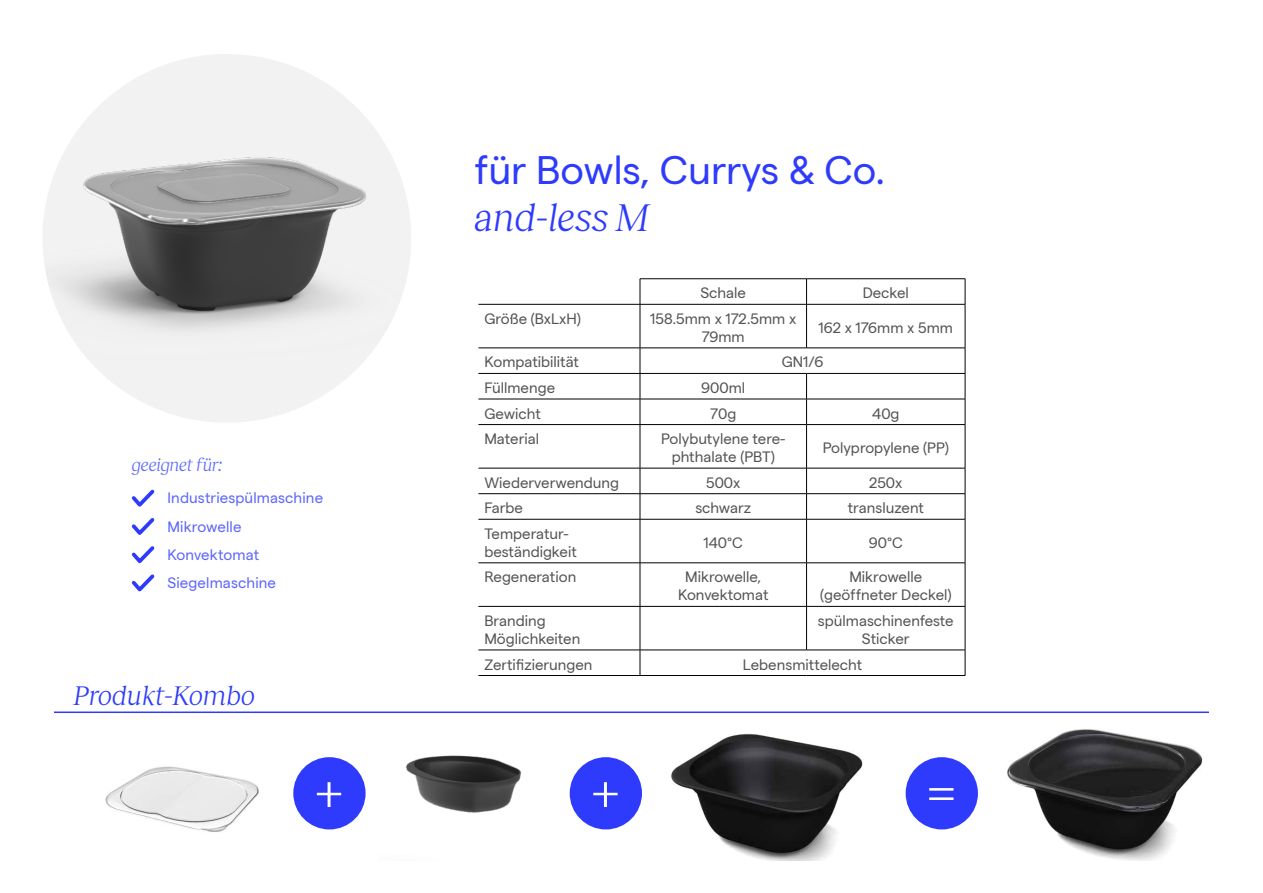
<style>
.page{position:relative;width:1263px;height:893px;background:#fff}
.page>*{position:absolute;margin:0;border:0;box-sizing:border-box;transform-origin:0 0}
.t1{font:51px "Minion Pro";color:#fff}
.t2{font:39.75px "Matter";color:#2e3bfc}
.t3{font:italic 300 39.75px "Reckless";letter-spacing:-.005em;color:#2e3bfc}
.t4{font:italic 300 27.75px "Reckless";letter-spacing:-.005em;color:#2e3bfc}
.t5{font:italic 300 18px "Reckless";letter-spacing:-.02em;color:#5c66fd}
.t6{font:15px/18px "Matter";color:#555;text-align:center}
.t7{font:15px/28.2px "Matter";letter-spacing:.01em;color:#5c66fd}
</style>
<div class="page">
<img style="left:43px;top:54px;width:368px;height:369px;border-radius:184px">
<img style="left:671px;top:733px;width:192px;height:127px">
<img style="left:105px;top:766px;width:154px;height:66px">
<img style="left:1007px;top:729px;width:196px;height:131px">
<img style="left:406px;top:755px;width:115px;height:58px">
<div style="left:906px;top:757px;width:72px;height:72px;background:#2e3bfc;border-radius:50%"></div>
<div style="left:293px;top:757px;width:73px;height:72px;background:#2e3bfc;border-radius:50%"></div>
<div style="left:570px;top:757px;width:72px;height:72px;background:#2e3bfc;border-radius:50%"></div>
<hr style="left:54px;top:711px;width:1155px;height:2px;background:#2e3bfc">
<hr style="left:640px;top:278px;width:166px;height:1px;background:#000">
<svg style="left:640px;top:279px;width:1px;height:25px"></svg>
<hr style="left:806px;top:278px;width:159px;height:1px;background:#000">
<svg style="left:806px;top:279px;width:1px;height:25px"></svg>
<svg style="left:965px;top:279px;width:1px;height:25px"></svg>
<hr style="left:478px;top:304px;width:162px;height:1px;background:#000">
<hr style="left:640px;top:304px;width:166px;height:1px;background:#000">
<hr style="left:640px;top:305px;width:1px;height:43px;background:#000">
<hr style="left:806px;top:304px;width:159px;height:1px;background:#000">
<hr style="left:806px;top:305px;width:1px;height:43px;background:#000">
<hr style="left:965px;top:305px;width:1px;height:43px;background:#000">
<hr style="left:478px;top:348px;width:162px;height:1px;background:#000">
<hr style="left:640px;top:348px;width:166px;height:1px;background:#000">
<hr style="left:806px;top:348px;width:159px;height:1px;background:#000">
<hr style="left:478px;top:373px;width:162px;height:1px;background:#000">
<hr style="left:640px;top:373px;width:166px;height:1px;background:#000">
<hr style="left:806px;top:373px;width:159px;height:1px;background:#000">
<hr style="left:478px;top:399px;width:162px;height:1px;background:#000">
<hr style="left:640px;top:399px;width:166px;height:1px;background:#000">
<svg style="left:640px;top:348px;width:1px;height:76px"></svg>
<hr style="left:806px;top:399px;width:159px;height:1px;background:#000">
<svg style="left:806px;top:374px;width:1px;height:50px"></svg>
<svg style="left:965px;top:348px;width:1px;height:76px"></svg>
<hr style="left:478px;top:424px;width:162px;height:1px;background:#000">
<hr style="left:640px;top:424px;width:166px;height:1px;background:#000">
<hr style="left:640px;top:425px;width:1px;height:43px;background:#000">
<hr style="left:806px;top:424px;width:159px;height:1px;background:#000">
<hr style="left:806px;top:425px;width:1px;height:43px;background:#000">
<hr style="left:965px;top:425px;width:1px;height:43px;background:#000">
<hr style="left:478px;top:468px;width:162px;height:1px;background:#000">
<hr style="left:640px;top:468px;width:166px;height:1px;background:#000">
<hr style="left:806px;top:468px;width:159px;height:1px;background:#000">
<hr style="left:478px;top:493px;width:162px;height:1px;background:#000">
<hr style="left:640px;top:493px;width:166px;height:1px;background:#000">
<svg style="left:640px;top:468px;width:1px;height:51px"></svg>
<hr style="left:806px;top:493px;width:159px;height:1px;background:#000">
<svg style="left:806px;top:468px;width:1px;height:51px"></svg>
<svg style="left:965px;top:468px;width:1px;height:51px"></svg>
<hr style="left:478px;top:519px;width:162px;height:1px;background:#000">
<hr style="left:640px;top:519px;width:166px;height:1px;background:#000">
<hr style="left:640px;top:519px;width:1px;height:44px;background:#000">
<hr style="left:806px;top:519px;width:159px;height:1px;background:#000">
<hr style="left:806px;top:519px;width:1px;height:44px;background:#000">
<hr style="left:965px;top:519px;width:1px;height:44px;background:#000">
<hr style="left:478px;top:563px;width:162px;height:1px;background:#000">
<hr style="left:640px;top:563px;width:166px;height:1px;background:#000">
<hr style="left:640px;top:563px;width:1px;height:43px;background:#000">
<hr style="left:806px;top:563px;width:159px;height:1px;background:#000">
<hr style="left:806px;top:563px;width:1px;height:43px;background:#000">
<hr style="left:965px;top:563px;width:1px;height:43px;background:#000">
<hr style="left:478px;top:606px;width:162px;height:1px;background:#000">
<hr style="left:640px;top:606px;width:166px;height:1px;background:#000">
<hr style="left:640px;top:607px;width:1px;height:43px;background:#000">
<hr style="left:806px;top:606px;width:159px;height:1px;background:#000">
<hr style="left:806px;top:607px;width:1px;height:43px;background:#000">
<hr style="left:965px;top:607px;width:1px;height:43px;background:#000">
<hr style="left:478px;top:650px;width:162px;height:1px;background:#000">
<hr style="left:640px;top:650px;width:166px;height:1px;background:#000">
<svg style="left:640px;top:650px;width:1px;height:25px"></svg>
<hr style="left:806px;top:650px;width:159px;height:1px;background:#000">
<svg style="left:965px;top:650px;width:1px;height:25px"></svg>
<hr style="left:478px;top:675px;width:162px;height:1px;background:#000">
<hr style="left:640px;top:675px;width:166px;height:1px;background:#000">
<hr style="left:806px;top:675px;width:159px;height:1px;background:#000">
<svg style="left:131px;top:489px;width:24px;height:103px"></svg>
<h2 class="t2" style="left:474px;top:141px;width:413px">für Bowls, Currys &amp; Co.</h2>
<h2 class="t3" style="left:474px;top:189px;width:176px">and-less M</h2>
<p class="t5" style="left:132px;top:452px;width:92px">geeignet für:</p>
<p class="t7" style="left:168px;top:483px;width:157px">Industriespülmaschine<br>Mikrowelle<br>Konvektomat<br>Siegelmaschine</p>
<h3 class="t4" style="left:74px;top:675px;width:183px">Produkt-Kombo</h3>
<p class="t6" style="left:700px;top:283px;width:47px">Schale</p>
<p class="t6" style="left:863px;top:283px;width:48px">Deckel</p>
<p class="t6" style="left:484px;top:308px;width:98px">Größe (BxLxH)</p>
<p class="t6" style="left:650px;top:308px;width:148px">158.5mm x 172.5mm x<br>79mm</p>
<p class="t6" style="left:819px;top:317px;width:136px">162 x 176mm x 5mm</p>
<p class="t6" style="left:484px;top:352px;width:96px">Kompatibilität</p>
<p class="t6" style="left:782px;top:352px;width:43px">GN1/6</p>
<p class="t6" style="left:484px;top:377px;width:72px">Füllmenge</p>
<p class="t6" style="left:701px;top:377px;width:45px">900ml</p>
<p class="t6" style="left:484px;top:403px;width:58px">Gewicht</p>
<p class="t6" style="left:710px;top:403px;width:27px">70g</p>
<p class="t6" style="left:872px;top:403px;width:29px">40g</p>
<p class="t6" style="left:484px;top:429px;width:56px">Material</p>
<p class="t6" style="left:661px;top:429px;width:126px">Polybutylene tere&shy;phthalate (PBT)</p>
<p class="t6" style="left:823px;top:438px;width:128px">Polypropylene (PP)</p>
<p class="t6" style="left:484px;top:472px;width:136px">Wiederverwendung</p>
<p class="t6" style="left:706px;top:472px;width:36px">500x</p>
<p class="t6" style="left:869px;top:472px;width:35px">250x</p>
<p class="t6" style="left:484px;top:498px;width:40px">Farbe</p>
<p class="t6" style="left:695px;top:498px;width:57px">schwarz</p>
<p class="t6" style="left:848px;top:498px;width:78px">transluzent</p>
<p class="t6" style="left:484px;top:523px;width:94px;text-align:left">Temperatur&shy;beständigkeit</p>
<p class="t6" style="left:703px;top:532px;width:41px">140°C</p>
<p class="t6" style="left:869px;top:532px;width:36px">90°C</p>
<p class="t6" style="left:484px;top:567px;width:93px">Regeneration</p>
<p class="t6" style="left:678px;top:567px;width:92px">Mikrowelle,<br>Konvektomat</p>
<p class="t6" style="left:820px;top:567px;width:133px">Mikrowelle (geöffneter Deckel)</p>
<p class="t6" style="left:484px;top:610px;width:97px;text-align:left">Branding<br>Möglichkeiten</p>
<p class="t6" style="left:818px;top:610px;width:137px">spülmaschinenfeste<br>Sticker</p>
<p class="t6" style="left:484px;top:654px;width:110px">Zertifizierungen</p>
<p class="t6" style="left:743px;top:654px;width:121px">Lebensmittelecht</p>
<h1 class="t1" style="left:314px;top:756px;width:31px">+</h1>
<h1 class="t1" style="left:591px;top:756px;width:31px">+</h1>
<h1 class="t1" style="left:926px;top:756px;width:31px">=</h1>
</div>
